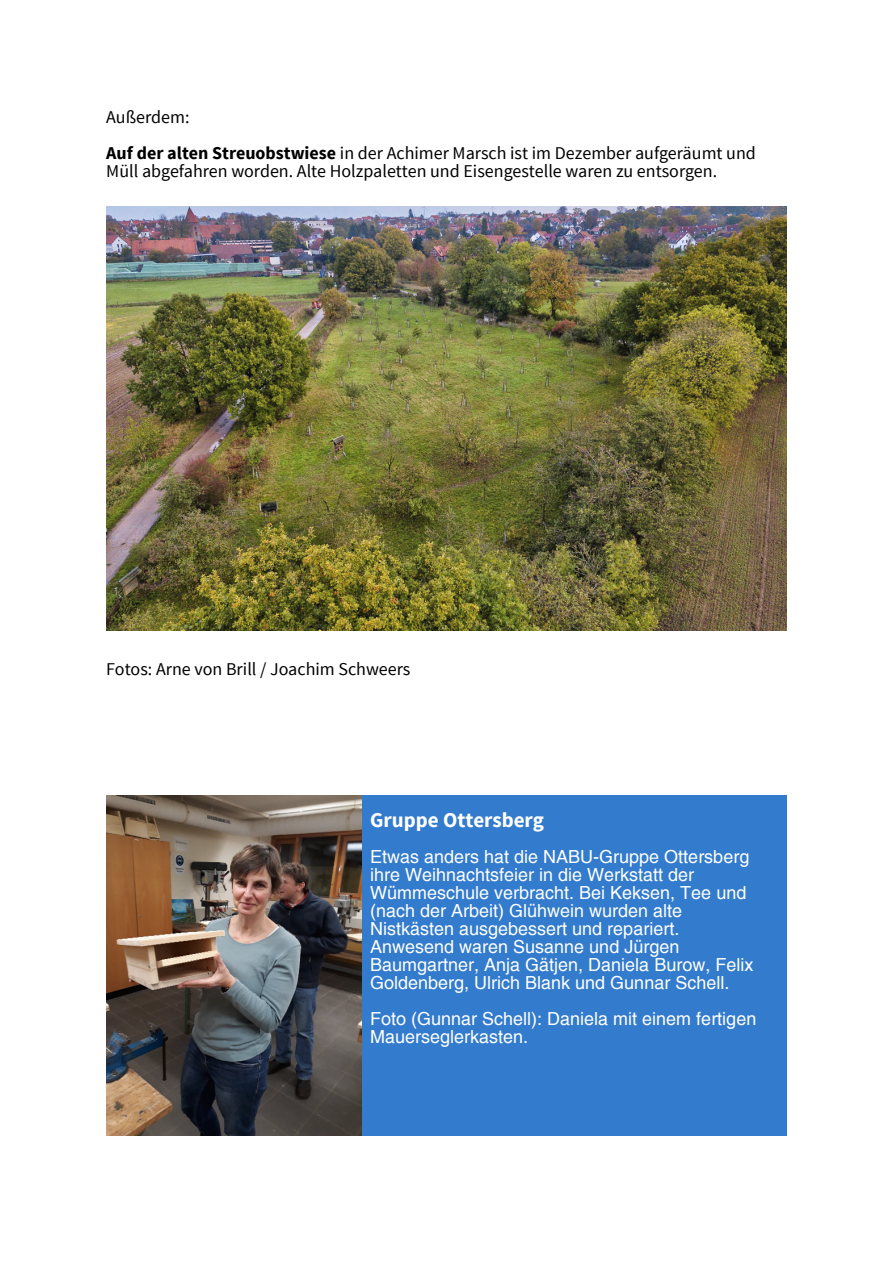
<style>
.page{position:relative;width:893px;height:1263px;background:#fff}
.page>*{position:absolute;margin:0;border:0;box-sizing:border-box;transform-origin:0 0}
.t1{font:700 21px "Source Sans Pro";color:#fff}
.t2{font:18px/18px "Helvetica";color:#fff}
.t3{font:18px/36px "Source Sans Pro";color:#000}
.s1{font-weight:700}
</style>
<div class="page">
<div style="left:106px;top:795px;width:681px;height:340px;background:#337bcc"></div>
<img style="left:106px;top:795px;width:255px;height:340px">
<img style="left:106px;top:207px;width:681px;height:423px">
<p class="t3" style="left:106px;top:101px;width:651px">Außerdem:<br><span class="s1">Auf der alten Streuobstwiese</span> in der Achimer Marsch ist im Dezember aufgeräumt und</p>
<p class="t3" style="left:106px;top:155px;width:612px">Müll abgefahren worden. Alte Holzpaletten und Eisengestelle waren zu entsorgen.</p>
<p class="t3" style="left:106px;top:653px;width:306px">Fotos: Arne von Brill / Joachim Schweers</p>
<p class="t1" style="left:370px;top:811px;width:175px">Gruppe Ottersberg</p>
<p class="t2" style="left:370px;top:849px;width:385px">Etwas anders hat die NABU-Gruppe Ottersberg ihre Weihnachtsfeier in die Werkstatt der Wümmeschule verbracht. Bei Keksen, Tee und (nach der Arbeit) Glühwein wurden alte Nistkästen ausgebessert und repariert.<br>Anwesend waren Susanne und Jürgen Baumgartner, Anja Gätjen, Daniela Burow, Felix Goldenberg, Ulrich Blank und Gunnar Schell.</p>
<p class="t2" style="left:370px;top:1012px;width:388px">Foto (Gunnar Schell): Daniela mit einem fertigen<br>Mauerseglerkasten.</p>
</div>
